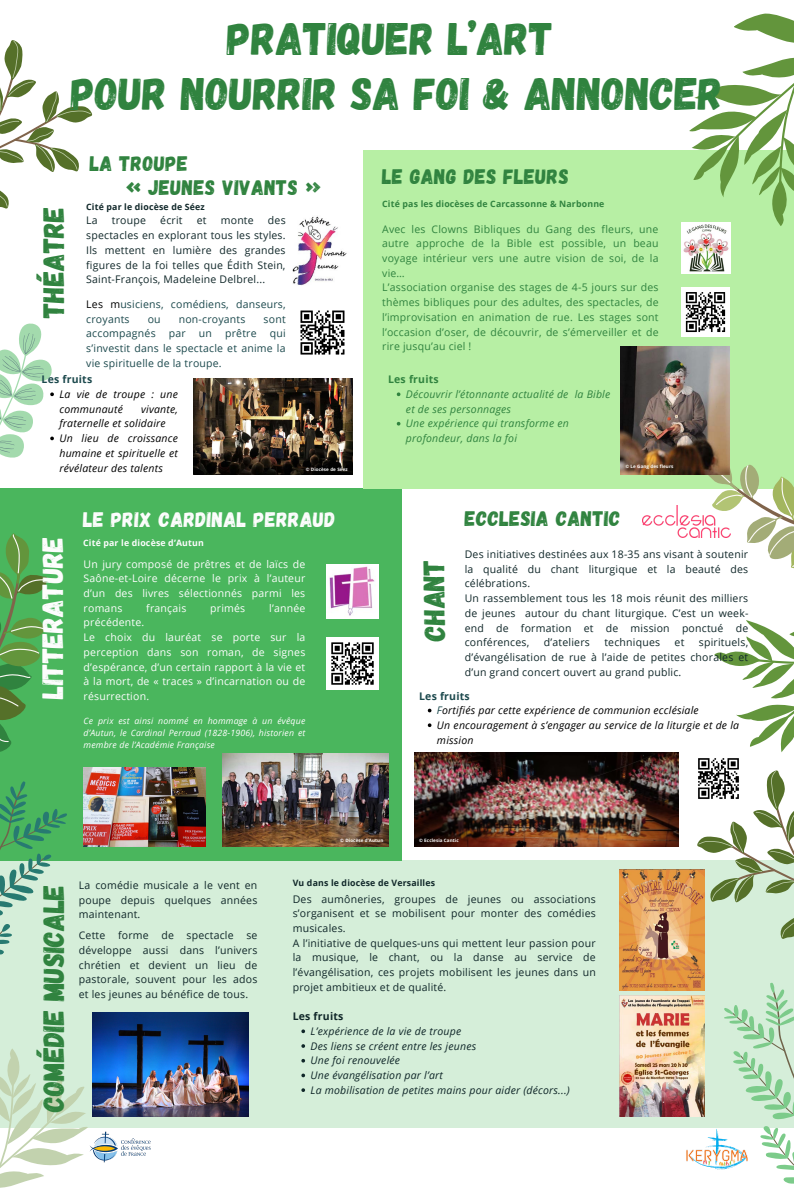
<style>
.page{position:relative;width:794px;height:1191px;background:#fff}
.page>*{position:absolute;margin:0;border:0;box-sizing:border-box;transform-origin:0 0}
.t1{font:45.5px "Gagalin";color:#30833f}
.t2{font:29.4px "Gagalin";letter-spacing:-.01em;color:#30833f}
.t3{font:29.4px "Gagalin";letter-spacing:-.01em;color:#fdfdfd}
.t4{font:21px "Gagalin";letter-spacing:.02em;color:#30833f}
.t5{font:21px "Gagalin";letter-spacing:.02em;color:#fdfdfd}
.t6{font:10.5px/14.7px "Open Sans";letter-spacing:.02em;color:#102729;text-align:justify}
.t7{font:10.5px/14.7px "Open Sans";letter-spacing:.02em;color:#30833f;text-align:justify}
.t8{font:10.5px/14.7px "Open Sans";letter-spacing:.02em;color:#fdfdfd;text-align:justify}
.t9{font:italic 10.5px/14.7px "Open Sans";letter-spacing:.02em;color:#000}
.t10{font:italic 10.5px "Open Sans";letter-spacing:.02em;color:#102729}
.t11{font:10.5px/14.7px "Open Sans";letter-spacing:.02em;color:#1c494d}
.t12{font:italic 10.5px/14.7px "Open Sans";letter-spacing:.02em;color:#30833f}
.t13{font:700 10.5px "Open Sans";letter-spacing:.02em;color:#1c494d}
.t14{font:700 10.5px "Open Sans";letter-spacing:.02em;color:#30833f}
.t15{font:700 10.5px "Open Sans";letter-spacing:.02em;color:#102729}
.t16{font:italic 8.75px/12.1px "Open Sans";letter-spacing:.02em;color:#fdfdfd;text-align:justify}
.t17{font:700 8.75px "Open Sans";letter-spacing:.02em;color:#102729}
.t18{font:700 8.75px "Open Sans";letter-spacing:.02em;color:#30833f}
.t19{font:700 8.75px "Open Sans";letter-spacing:.02em;color:#fdfdfd}
.t20{font:700 4.55px "Open Sans";letter-spacing:.02em;color:#fff}
.s1{color:#000}
.s2{color:#1c494d}
</style>
<div class="page">
<div style="left:0;top:860px;width:794px;height:268px;background:#d5eed9"></div>
<svg style="left:0;top:1048px;width:88px;height:140px"></svg>
<div style="left:0;top:488px;width:402px;height:372px;background:#4ab65d"></div>
<svg style="left:0;top:781px;width:70px;height:174px"></svg>
<svg style="left:0;top:40px;width:93px;height:169px"></svg>
<svg style="left:0;top:533px;width:47px;height:219px"></svg>
<div style="left:363px;top:150px;width:431px;height:338px;background:#b7efa4"></div>
<img style="left:681px;top:222px;width:49px;height:52px">
<img style="left:681px;top:288px;width:49px;height:48px">
<svg style="left:689px;top:13px;width:105px;height:214px"></svg>
<img style="left:293px;top:216px;width:54px;height:69px">
<img style="left:300px;top:310px;width:45px;height:45px">
<img style="left:327px;top:564px;width:51px;height:55px">
<img style="left:327px;top:637px;width:51px;height:52px">
<img style="left:642px;top:505px;width:51px;height:33px">
<img style="left:698px;top:758px;width:41px;height:12px">
<svg style="left:721px;top:982px;width:73px;height:202px"></svg>
<svg style="left:693px;top:464px;width:101px;height:288px"></svg>
<img style="left:193px;top:378px;width:160px;height:97px">
<img style="left:415px;top:752px;width:264px;height:94px">
<img style="left:83px;top:767px;width:123px;height:79px">
<img style="left:223px;top:753px;width:165px;height:93px">
<svg style="left:697px;top:770px;width:97px;height:170px"></svg>
<img style="left:93px;top:1012px;width:156px;height:104px">
<img style="left:619px;top:995px;width:85px;height:121px">
<img style="left:619px;top:869px;width:85px;height:121px">
<img style="left:620px;top:346px;width:110px;height:129px">
<svg style="left:397px;top:392px;width:3px;height:4px"></svg>
<svg style="left:0;top:323px;width:54px;height:135px"></svg>
<svg style="left:428px;top:723px;width:3px;height:4px"></svg>
<svg style="left:301px;top:1029px;width:4px;height:4px"></svg>
<svg style="left:301px;top:1044px;width:4px;height:3px"></svg>
<svg style="left:301px;top:1058px;width:4px;height:4px"></svg>
<svg style="left:301px;top:1073px;width:4px;height:4px"></svg>
<img style="left:86px;top:1128px;width:65px;height:37px">
<img style="left:686px;top:1128px;width:62px;height:41px">
<p class="t1" style="left:227px;top:10px;width:328px">PRATIQUER L’ART</p>
<p class="t1" style="left:71px;top:64px;width:653px">POUR NOURRIR SA FOI &amp; ANNONCER</p>
<p class="t4" style="left:90px;top:150px;width:100px">LA TROUPE</p>
<p class="t4" style="left:127px;top:173px;width:195px">« JEUNES VIVANTS »</p>
<p class="t17" style="left:86px;top:200px;width:120px">Cité par le diocèse de Séez</p>
<p class="t6" style="left:86px;top:213px;width:13px">La</p>
<p class="t6" style="left:112px;top:213px;width:36px">troupe</p>
<p class="t6" style="left:160px;top:213px;width:24px">écrit</p>
<p class="t6" style="left:197px;top:213px;width:11px">et</p>
<p class="t6" style="left:221px;top:213px;width:34px">monte</p>
<p class="t4" style="left:382px;top:163px;width:188px">LE GANG DES FLEURS</p>
<p class="t18" style="left:382px;top:198px;width:224px">Cité pas les diocèses de Carcassonne &amp; Narbonne</p>
<p class="t2" style="left:35px;top:318px;width:113px;rotate:-90deg">THÉATRE</p>
<p class="t6" style="left:86px;top:213px;width:201px;text-indent:182px">des spectacles en explorant tous les styles.<br>Ils mettent en lumière des grandes figures de la foi telles que Édith Stein, Saint-François, Madeleine Delbrel...</p>
<p class="t11" style="left:86px;top:296px;width:201px"><span class="s1">Les m</span>usiciens, comédiens, danseurs, croyants</p>
<p class="t7" style="left:382px;top:221px;width:278px">Avec les Clowns Bibliques du Gang des fleurs, une autre approche de la Bible est possible, un beau voyage intérieur vers une autre vision de soi, de la vie…</p>
<p class="t7" style="left:382px;top:280px;width:278px">L’association organise des stages de 4-5 jours sur des thèmes bibliques pour des adultes, des spectacles, de l’improvisation en animation de rue. Les stages sont l’occasion d’oser, de découvrir, de s’émerveiller et de rire jusqu’au ciel !</p>
<p class="t12" style="left:406px;top:386px;width:206px">Découvrir l’étonnante actualité de la Bible et de ses personnages</p>
<p class="t12" style="left:406px;top:416px;width:164px">Une expérience qui transforme en profondeur, dans la foi</p>
<p class="t11" style="left:148px;top:311px;width:14px">ou</p>
<p class="t11" style="left:179px;top:311px;width:68px">non-croyants</p>
<p class="t11" style="left:264px;top:311px;width:24px">sont</p>
<p class="t11" style="left:86px;top:326px;width:71px">accompagnés</p>
<p class="t11" style="left:169px;top:326px;width:18px">par</p>
<p class="t11" style="left:199px;top:326px;width:15px">un</p>
<p class="t11" style="left:225px;top:326px;width:33px">prêtre</p>
<p class="t11" style="left:86px;top:326px;width:201px;text-align:justify;text-indent:183px">qui s’investit dans le spectacle et anime la vie spirituelle de la troupe.</p>
<p class="t9" style="left:59px;top:386px;width:120px">La vie de troupe : une communauté</p>
<p class="t13" style="left:42px;top:372px;width:52px">Les fruits</p>
<p class="t14" style="left:388px;top:372px;width:52px">Les fruits</p>
<p class="t9" style="left:59px;top:401px;width:120px;text-indent:82px">vivante, fraternelle et solidaire</p>
<p class="t9" style="left:59px;top:430px;width:120px;text-align:justify">Un lieu de croissance humaine et spirituelle et révélateur des talents</p>
<p class="t20" style="left:306px;top:465px;width:43px">© Diocèse de Séez</p>
<p class="t20" style="left:625px;top:463px;width:50px">© Le Gang des fleurs</p>
<p class="t5" style="left:83px;top:506px;width:254px">LE PRIX CARDINAL PERRAUD</p>
<p class="t4" style="left:465px;top:505px;width:157px">ECCLESIA CANTIC</p>
<p class="t6" style="left:465px;top:546px;width:285px">Des initiatives destinées aux 18-35 ans visant à soutenir la qualité du chant liturgique et la beauté des célébrations.</p>
<p class="t6" style="left:465px;top:590px;width:285px">Un rassemblement tous les 18 mois réunit des milliers de jeunes autour du chant liturgique. C’est un week&shy;end de formation et de mission ponctué de conférences,</p>
<p class="t3" style="left:34px;top:698px;width:163px;rotate:-90deg">LITTERATURE</p>
<p class="t19" style="left:83px;top:537px;width:122px">Cité par le diocèse d’Autun</p>
<p class="t8" style="left:84px;top:556px;width:223px">Un jury composé de prêtres et de laïcs de Saône-et-Loire décerne le prix à l’auteur d’un des livres sélectionnés parmi les romans</p>
<p class="t2" style="left:416px;top:641px;width:83px;rotate:-91deg">CHANT</p>
<p class="t8" style="left:146px;top:600px;width:42px">français</p>
<p class="t8" style="left:210px;top:600px;width:37px">primés</p>
<p class="t8" style="left:269px;top:600px;width:38px">l’année</p>
<p class="t8" style="left:84px;top:615px;width:62px">précédente.</p>
<p class="t8" style="left:84px;top:629px;width:223px">Le choix du lauréat se porte sur la perception dans son roman, de signes d’espérance, d’un certain rapport à la vie et à la mort, de « traces » d’incarnation ou de résurrection.</p>
<p class="t16" style="left:84px;top:714px;width:223px">Ce prix est ainsi nommé en hommage à un évêque d’Autun, le Cardinal Perraud (1828-1906), historien et membre de l’Académie Française</p>
<p class="t6" style="left:465px;top:635px;width:285px;text-indent:234px">spirituels, d’évangélisation de rue à l’aide de petites chorales et d’un grand concert ouvert au grand public.</p>
<p class="t6" style="left:544px;top:635px;width:48px">d’ateliers</p>
<p class="t6" style="left:604px;top:635px;width:57px">techniques</p>
<p class="t6" style="left:674px;top:635px;width:11px">et</p>
<p class="t13" style="left:419px;top:688px;width:52px">Les fruits</p>
<p class="t9" style="left:437px;top:702px;width:263px"><span class="s2">F</span>ortifiés par cette expérience de communion ecclésiale</p>
<p class="t9" style="left:437px;top:717px;width:304px">Un encouragement à s’engager au service de la liturgie et de la mission</p>
<p class="t2" style="left:35px;top:1111px;width:229px;rotate:-90deg">COMÉDIE MUSICALE</p>
<p class="t6" style="left:79px;top:877px;width:180px">La comédie musicale a le vent en poupe depuis quelques années maintenant.</p>
<p class="t6" style="left:79px;top:927px;width:180px">Cette forme de spectacle se développe aussi dans l’univers chrétien et devient un lieu de pastorale, souvent pour les ados et les jeunes au bénéfice de tous.</p>
<p class="t20" style="left:340px;top:837px;width:45px">© Diocèse d’Autun</p>
<p class="t20" style="left:419px;top:837px;width:41px">© Ecclesia Cantic</p>
<p class="t17" style="left:293px;top:876px;width:144px">Vu dans le diocèse de Versailles</p>
<p class="t6" style="left:293px;top:891px;width:305px">Des aumôneries, groupes de jeunes ou associations s’organisent et se mobilisent pour monter des comédies musicales.</p>
<p class="t6" style="left:293px;top:935px;width:305px">A l’initiative de quelques-uns qui mettent leur passion pour la musique, le chant, ou la danse au service de l’évangélisation, ces projets mobilisent les jeunes dans un projet ambitieux et de qualité.</p>
<p class="t15" style="left:293px;top:1009px;width:52px">Les fruits</p>
<p class="t10" style="left:311px;top:1023px;width:152px">L’expérience de la vie de troupe</p>
<p class="t10" style="left:311px;top:1038px;width:167px">Des liens se créent entre les jeunes</p>
<p class="t10" style="left:311px;top:1053px;width:91px">Une foi renouvelée</p>
<p class="t10" style="left:311px;top:1067px;width:134px">Une évangélisation par l’art</p>
<p class="t10" style="left:311px;top:1082px;width:261px">La mobilisation de petites mains pour aider (décors...)</p>
</div>
